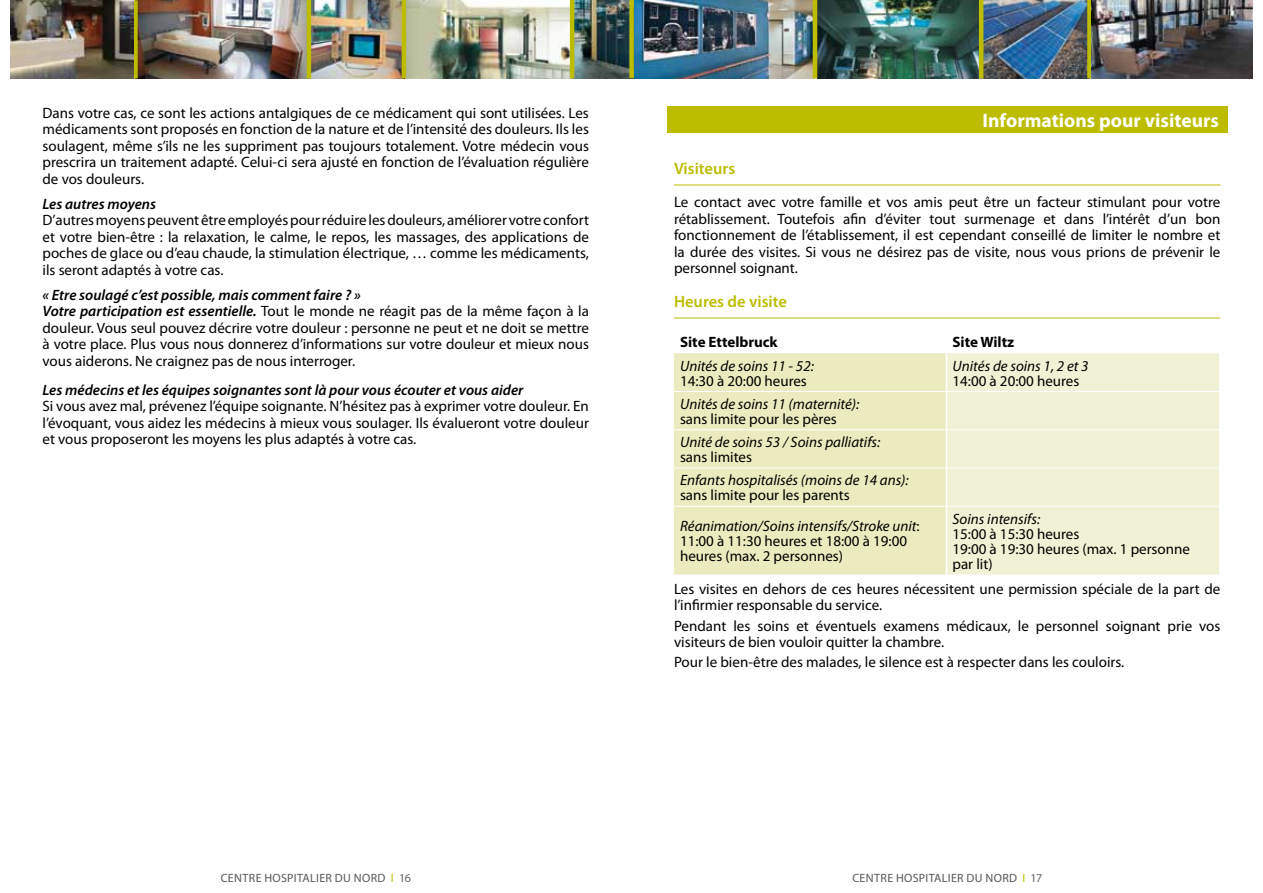
<style>
.page{position:relative;width:1263px;height:893px;background:#fff}
.page>*{position:absolute;margin:0;border:0;box-sizing:border-box;transform-origin:0 0}
.t1{font:700 19.5px "Myriad Pro";color:#fff}
.t2{font:600 16.5px "Myriad Pro";color:#bcbd00}
.t3{font:15px/16.5px "Myriad Pro";color:#000}
.t4{font:italic 15px/30.8px "Myriad Pro";color:#000}
.t5{font:italic 600 15px "Myriad Pro";color:#000}
.t6{font:700 15px "Myriad Pro";color:#000}
.t7{font:12px "Myriad Pro";color:#58585a}
.t8{font:12px "Myriad Pro";color:#646567}
.s1{font-weight:600;font-style:italic}
.s2{font-style:normal}
.s3{color:#bcbd00}
</style>
<div class="page">
<img style="left:634px;top:0;width:179px;height:78px">
<img style="left:983px;top:0;width:104px;height:78px">
<div style="left:1087px;top:0;width:5px;height:78px;background:#bcbd00"></div>
<img style="left:817px;top:0;width:162px;height:78px">
<hr style="left:979px;top:0;width:4px;height:78px;background:#bcbd00">
<img style="left:138px;top:0;width:169px;height:78px">
<img style="left:406px;top:0;width:164px;height:78px">
<img style="left:311px;top:0;width:91px;height:78px">
<hr style="left:307px;top:0;width:4px;height:78px;background:#bcbd00">
<hr style="left:402px;top:0;width:4px;height:78px;background:#bcbd00">
<img style="left:574px;top:0;width:55px;height:78px">
<hr style="left:570px;top:0;width:4px;height:78px;background:#bcbd00">
<div style="left:629px;top:0;width:5px;height:78px;background:#bcbd00"></div>
<hr style="left:813px;top:0;width:4px;height:78px;background:#bcbd00">
<div style="left:133px;top:0;width:5px;height:78px;background:#bcbd00"></div>
<img style="left:10px;top:0;width:123px;height:78px">
<img style="left:1092px;top:0;width:160px;height:78px">
<hr style="left:674px;top:185px;width:546px;height:1px;background:#bcbd00">
<hr style="left:674px;top:318px;width:546px;height:1px;background:#bcbd00">
<div style="left:674px;top:353px;width:272px;height:221px;background:#ebebbf"></div>
<div style="left:947px;top:353px;width:272px;height:221px;background:#f1f1d5"></div>
<hr style="left:674px;top:391px;width:272px;height:1px;background:#fff">
<hr style="left:946px;top:391px;width:273px;height:1px;background:#fff">
<hr style="left:674px;top:429px;width:272px;height:1px;background:#fff">
<hr style="left:946px;top:429px;width:273px;height:1px;background:#fff">
<hr style="left:674px;top:468px;width:272px;height:1px;background:#fff">
<hr style="left:946px;top:468px;width:273px;height:1px;background:#fff">
<hr style="left:674px;top:506px;width:272px;height:1px;background:#fff">
<hr style="left:946px;top:506px;width:273px;height:1px;background:#fff">
<div style="left:667px;top:106px;width:560px;height:27px;background:#bcbd00"></div>
<p class="t3" style="left:43px;top:104px;width:548px;text-align:justify">Dans votre cas, ce sont les actions antalgiques de ce médicament qui sont utilisées. Les médicaments sont proposés en fonction de la nature et de l’intensité des douleurs. Ils les soulagent, même s’ils ne les suppriment pas toujours totalement. Votre médecin vous prescrira un traitement adapté. Celui-ci sera ajusté en fonction de l’évaluation régulière de vos douleurs.</p>
<p class="t5" style="left:43px;top:194px;width:115px">Les autres moyens</p>
<p class="t3" style="left:43px;top:212px;width:548px;text-align:justify">D’autres moyens peuvent être employés pour réduire les douleurs, améliorer votre confort et votre bien-être : la relaxation, le calme, le repos, les massages, des applications de poches de glace ou d’eau chaude, la stimulation électrique, … comme les médicaments, ils seront adaptés à votre cas.</p>
<p class="t3" style="left:43px;top:286px;width:548px"><span class="s1">« Etre soulagé c’est possible, mais comment faire ? »<br>Votre participation est essentielle.</span> Tout le monde ne réagit pas de la même façon à la douleur. Vous seul pouvez décrire votre douleur : personne ne peut et ne doit se mettre à votre place. Plus vous nous donnerez d’informations sur votre douleur et mieux nous vous aiderons. Ne craignez pas de nous interroger.</p>
<p class="t5" style="left:43px;top:380px;width:482px">Les médecins et les équipes soignantes sont là pour vous écouter et vous aider</p>
<p class="t3" style="left:43px;top:398px;width:548px;text-align:justify">Si vous avez mal, prévenez l’équipe soignante. N’hésitez pas à exprimer votre douleur. En l’évoquant, vous aidez les médecins à mieux vous soulager. Ils évalueront votre douleur et vous proposeront les moyens les plus adaptés à votre cas.</p>
<h1 class="t1" style="left:982px;top:108px;width:238px">Informations pour visiteurs</h1>
<p class="t2" style="left:674px;top:158px;width:63px">Visiteurs</p>
<p class="t3" style="left:674px;top:194px;width:548px;text-align:justify">Le contact avec votre famille et vos amis peut être un facteur stimulant pour votre rétablissement. Toutefois afin d’éviter tout surmenage et dans l’intérêt d’un bon fonctionnement de l’établissement, il est cependant conseillé de limiter le nombre et la durée des visites. Si vous ne désirez pas de visite, nous vous prions de prévenir le personnel soignant.</p>
<p class="t2" style="left:674px;top:291px;width:114px">Heures de visite</p>
<p class="t6" style="left:680px;top:332px;width:99px">Site Ettelbruck</p>
<p class="t6" style="left:952px;top:332px;width:63px">Site Wiltz</p>
<p class="t4" style="left:680px;top:350px;width:135px">Unités de soins 11 - 52:</p>
<p class="t3" style="left:680px;top:372px;width:128px">14:30 à 20:00 heures</p>
<p class="t4" style="left:952px;top:350px;width:138px">Unités de soins 1, 2 et 3</p>
<p class="t3" style="left:952px;top:372px;width:128px">14:00 à 20:00 heures</p>
<p class="t4" style="left:680px;top:388px;width:181px">Unités de soins 11 (maternité):</p>
<p class="t3" style="left:680px;top:410px;width:158px">sans limite pour les pères</p>
<p class="t4" style="left:680px;top:426px;width:202px">Unité de soins 53 / Soins palliatifs:</p>
<p class="t3" style="left:680px;top:448px;width:74px">sans limites</p>
<p class="t4" style="left:680px;top:465px;width:230px">Enfants hospitalisés (moins de 14 ans):</p>
<p class="t4" style="left:680px;top:480px;width:241px"><span class="s2">sans limite pour les parents<br></span>Réanimation/Soins intensifs/Stroke unit<span class="s2">:</span></p>
<p class="t3" style="left:680px;top:533px;width:229px;line-height:15px">11:00 à 11:30 heures et 18:00 à 19:00 heures (max. 2 personnes)</p>
<p class="t4" style="left:952px;top:503px;width:89px">Soins intensifs:</p>
<p class="t3" style="left:952px;top:526px;width:239px;line-height:15px">15:00 à 15:30 heures<br>19:00 à 19:30 heures (max. 1 personne par lit)</p>
<p class="t3" style="left:674px;top:580px;width:548px">Les visites en dehors de ces heures nécessitent une permission spéciale de la part de l’infirmier responsable du service.</p>
<p class="t3" style="left:674px;top:617px;width:548px">Pendant les soins et éventuels examens médicaux, le personnel soignant prie vos visiteurs de bien vouloir quitter la chambre.</p>
<p class="t3" style="left:674px;top:653px;width:452px">Pour le bien-être des malades, le silence est à respecter dans les couloirs.</p>
<p class="t7" style="left:221px;top:871px;width:8px">centre</p>
<p class="t7" style="left:264px;top:871px;width:8px">hospitalier</p>
<p class="t7" style="left:335px;top:871px;width:28px">du nord</p>
<p class="t8" style="left:391px;top:871px;width:21px"><span class="s3">I</span> 16</p>
<p class="t7" style="left:852px;top:871px;width:8px">centre</p>
<p class="t7" style="left:896px;top:871px;width:8px">hospitalier</p>
<p class="t7" style="left:966px;top:871px;width:28px">du nord</p>
<p class="t8" style="left:1022px;top:871px;width:21px"><span class="s3">I</span> 17</p>
</div>
